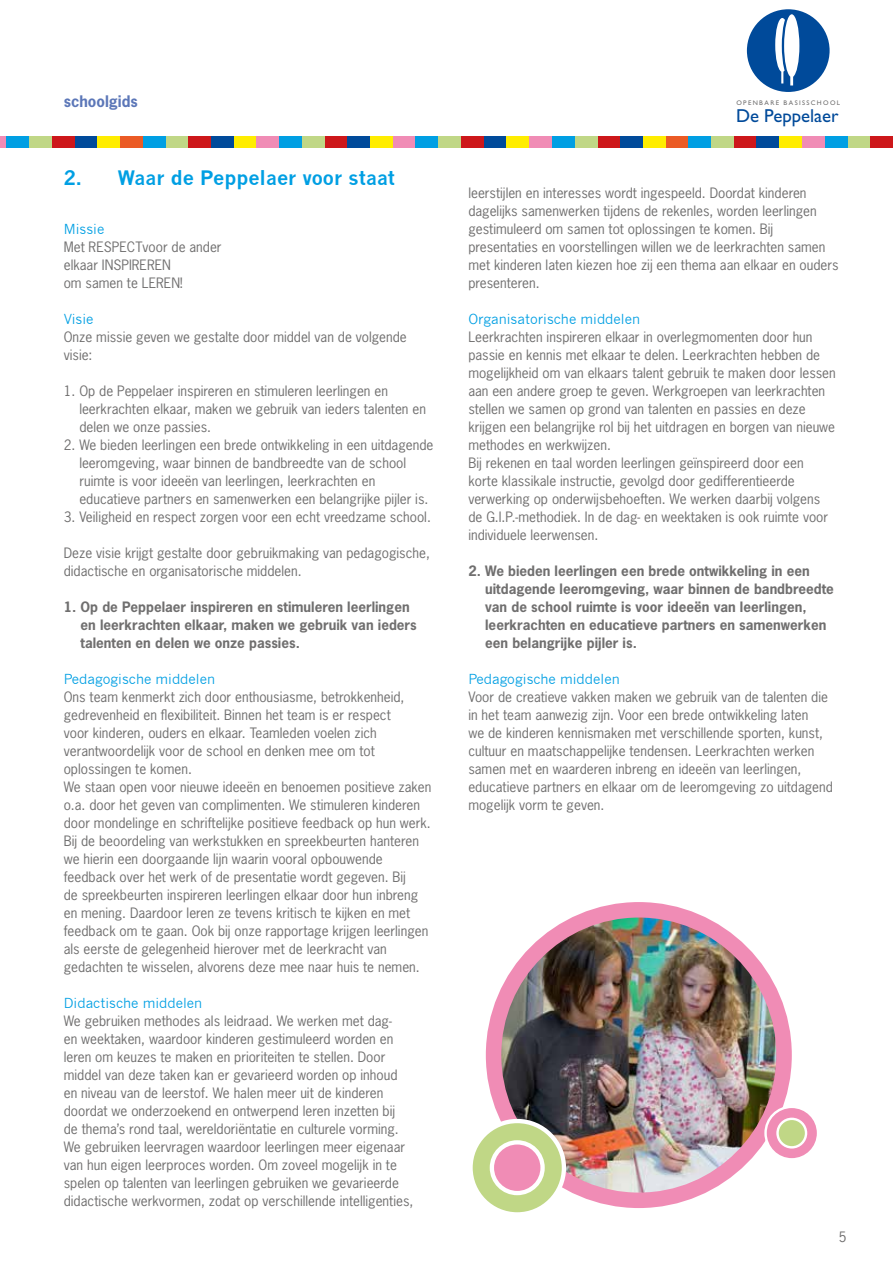
<style>
.page{position:relative;width:893px;height:1263px;background:#fff}
.page>*{position:absolute;margin:0;border:0;box-sizing:border-box;transform-origin:0 0}
.t1{font:700 19.5px "News Gothic";color:#009fe3}
.t2{font:18.75px "Gill Sans Std";color:#004a9a}
.t3{font:700 15px "News Gothic Std";color:#5c77b8}
.t4{font:13.5px/18px "News Gothic Std";color:#706f6f}
.t5{font:700 13.5px/18px "News Gothic Std";color:#706f6f}
.t6{font:13.5px "News Gothic";color:#009fe3}
.t7{font:6.75px "Gill Sans Std";letter-spacing:.2em;color:#706f6f}
</style>
<div class="page">
<div style="left:747px;top:9px;width:83px;height:83px;background:#004a9a;border-radius:50%"></div>
<svg style="left:775px;top:14px;width:24px;height:71px"></svg>
<img style="left:494px;top:916px;width:290px;height:284px">
<div style="left:486px;top:902px;width:306px;height:306px;border:15px solid #f08cb5;border-radius:50%"></div>
<div style="left:471px;top:1121px;width:93px;height:93px;background:#c0d786;border-radius:50%"></div>
<div style="left:468px;top:1119px;width:98px;height:97px;border:4px solid #fff;border-radius:50%"></div>
<div style="left:492px;top:1142px;width:51px;height:51px;background:#f08cb5;border-radius:50%"></div>
<div style="left:490px;top:1140px;width:55px;height:55px;border:4px solid #fff;border-radius:50%"></div>
<svg style="left:766px;top:1107px;width:52px;height:52px"></svg>
<div style="left:764px;top:1106px;width:55px;height:54px;border:2px solid #fff;border-radius:50%"></div>
<div style="left:777px;top:1119px;width:29px;height:28px;background:#c0d786;border-radius:50%"></div>
<div style="left:776px;top:1118px;width:31px;height:30px;border:2px solid #fff;border-radius:50%"></div>
<div style="left:75px;top:136px;width:22px;height:11px;background:#004a9a"></div>
<div style="left:97px;top:136px;width:23px;height:11px;background:#ffed00"></div>
<div style="left:120px;top:136px;width:23px;height:11px;background:#eb5b25"></div>
<div style="left:188px;top:136px;width:23px;height:11px;background:#cd171a"></div>
<div style="left:166px;top:136px;width:22px;height:11px;background:#c0d786"></div>
<div style="left:143px;top:136px;width:23px;height:11px;background:#009fe3"></div>
<div style="left:211px;top:136px;width:23px;height:11px;background:#004a9a"></div>
<div style="left:234px;top:136px;width:22px;height:11px;background:#ffed00"></div>
<div style="left:256px;top:136px;width:23px;height:11px;background:#f08cb5"></div>
<div style="left:325px;top:136px;width:22px;height:11px;background:#cd171a"></div>
<div style="left:302px;top:136px;width:23px;height:11px;background:#c0d786"></div>
<div style="left:279px;top:136px;width:23px;height:11px;background:#009fe3"></div>
<div style="left:0;top:136px;width:6px;height:11px;background:#f08cb5"></div>
<div style="left:52px;top:136px;width:23px;height:11px;background:#cd171a"></div>
<div style="left:29px;top:136px;width:23px;height:11px;background:#c0d786"></div>
<div style="left:6px;top:136px;width:23px;height:11px;background:#009fe3"></div>
<div style="left:620px;top:136px;width:23px;height:11px;background:#004a9a"></div>
<div style="left:643px;top:136px;width:23px;height:11px;background:#ffed00"></div>
<div style="left:666px;top:136px;width:22px;height:11px;background:#eb5b25"></div>
<div style="left:734px;top:136px;width:23px;height:11px;background:#cd171a"></div>
<div style="left:711px;top:136px;width:23px;height:11px;background:#c0d786"></div>
<div style="left:688px;top:136px;width:23px;height:11px;background:#009fe3"></div>
<div style="left:757px;top:136px;width:22px;height:11px;background:#004a9a"></div>
<div style="left:779px;top:136px;width:23px;height:11px;background:#ffed00"></div>
<div style="left:802px;top:136px;width:23px;height:11px;background:#f08cb5"></div>
<div style="left:870px;top:136px;width:23px;height:11px;background:#cd171a"></div>
<div style="left:847px;top:136px;width:23px;height:11px;background:#c0d786"></div>
<div style="left:825px;top:136px;width:22px;height:11px;background:#009fe3"></div>
<div style="left:347px;top:136px;width:23px;height:11px;background:#004a9a"></div>
<div style="left:370px;top:136px;width:23px;height:11px;background:#ffed00"></div>
<div style="left:393px;top:136px;width:23px;height:11px;background:#f08cb5"></div>
<div style="left:461px;top:136px;width:23px;height:11px;background:#cd171a"></div>
<div style="left:438px;top:136px;width:23px;height:11px;background:#c0d786"></div>
<div style="left:416px;top:136px;width:22px;height:11px;background:#009fe3"></div>
<div style="left:484px;top:136px;width:22px;height:11px;background:#004a9a"></div>
<div style="left:506px;top:136px;width:23px;height:11px;background:#ffed00"></div>
<div style="left:529px;top:136px;width:23px;height:11px;background:#f08cb5"></div>
<div style="left:597px;top:136px;width:23px;height:11px;background:#cd171a"></div>
<div style="left:575px;top:136px;width:22px;height:11px;background:#c0d786"></div>
<div style="left:552px;top:136px;width:23px;height:11px;background:#009fe3"></div>
<p class="t3" style="left:64px;top:92px;width:76px">schoolgids</p>
<p class="t7" style="left:736px;top:99px;width:105px">OPENBARE BASISSCHOOL</p>
<h2 class="t2" style="left:736px;top:105px;width:104px">De Peppelaer</h2>
<h1 class="t1" style="left:64px;top:166px;width:333px">2. Waar de Peppelaer voor staat</h1>
<p class="t6" style="left:64px;top:221px;width:42px">Missie</p>
<p class="t4" style="left:64px;top:238px;width:159px">Met RESPECTvoor de ander elkaar INSPIREREN<br>om samen te LEREN!</p>
<p class="t6" style="left:64px;top:311px;width:31px">Visie</p>
<p class="t4" style="left:64px;top:328px;width:345px">Onze missie geven we gestalte door middel van de volgende visie:</p>
<p class="t4" style="left:79px;top:382px;width:348px;text-indent:-16px">1. Op de Peppelaer inspireren en stimuleren leerlingen en leerkrachten elkaar, maken we gebruik van ieders talenten en delen we onze passies.</p>
<p class="t4" style="left:79px;top:436px;width:356px;text-indent:-16px">2. We bieden leerlingen een brede ontwikkeling in een uitdagende leeromgeving, waar binnen de bandbreedte van de school ruimte is voor ideeën van leerlingen, leerkrachten en educatieve partners en samenwerken een belangrijke pijler is.</p>
<p class="t4" style="left:64px;top:508px;width:369px">3. Veiligheid en respect zorgen voor een echt vreedzame school.</p>
<p class="t4" style="left:64px;top:544px;width:368px">Deze visie krijgt gestalte door gebruikmaking van pedagogische, didactische en organisatorische middelen.</p>
<p class="t5" style="left:81px;top:598px;width:338px;text-indent:-17px">1. Op de Peppelaer inspireren en stimuleren leerlingen en leerkrachten elkaar, maken we gebruik van ieders talenten en delen we onze passies.</p>
<p class="t6" style="left:64px;top:671px;width:153px">Pedagogische middelen</p>
<p class="t4" style="left:64px;top:688px;width:369px">Ons team kenmerkt zich door enthousiasme, betrokkenheid, gedrevenheid en flexibiliteit. Binnen het team is er respect<br>voor kinderen, ouders en elkaar. Teamleden voelen zich verantwoordelijk voor de school en denken mee om tot oplossingen te komen.<br>We staan open voor nieuwe ideeën en benoemen positieve zaken o.a. door het geven van complimenten. We stimuleren kinderen door mondelinge en schriftelijke positieve feedback op hun werk.<br>Bij de beoordeling van werkstukken en spreekbeurten hanteren we hierin een doorgaande lijn waarin vooral opbouwende feedback over het werk of de presentatie wordt gegeven. Bij<br>de spreekbeurten inspireren leerlingen elkaar door hun inbreng en mening. Daardoor leren ze tevens kritisch te kijken en met feedback om te gaan. Ook bij onze rapportage krijgen leerlingen als eerste de gelegenheid hierover met de leerkracht van gedachten te wisselen, alvorens deze mee naar huis te nemen.</p>
<p class="t6" style="left:64px;top:995px;width:140px">Didactische middelen</p>
<p class="t4" style="left:64px;top:1012px;width:351px">We gebruiken methodes als leidraad. We werken met dag-<br>en weektaken, waardoor kinderen gestimuleerd worden en leren om keuzes te maken en prioriteiten te stellen. Door middel van deze taken kan er gevarieerd worden op inhoud en niveau van de leerstof. We halen meer uit de kinderen doordat we onderzoekend en ontwerpend leren inzetten bij<br>de thema’s rond taal, wereldoriëntatie en culturele vorming.<br>We gebruiken leervragen waardoor leerlingen meer eigenaar van hun eigen leerproces worden. Om zoveel mogelijk in te spelen op talenten van leerlingen gebruiken we gevarieerde didactische werkvormen, zodat op verschillende intelligenties,</p>
<p class="t4" style="left:468px;top:184px;width:372px">leerstijlen en interesses wordt ingespeeld. Doordat kinderen dagelijks samenwerken tijdens de rekenles, worden leerlingen gestimuleerd om samen tot oplossingen te komen. Bij presentaties en voorstellingen willen we de leerkrachten samen met kinderen laten kiezen hoe zij een thema aan elkaar en ouders presenteren.</p>
<p class="t6" style="left:468px;top:311px;width:173px">Organisatorische middelen</p>
<p class="t4" style="left:468px;top:328px;width:369px">Leerkrachten inspireren elkaar in overlegmomenten door hun passie en kennis met elkaar te delen. Leerkrachten hebben de mogelijkheid om van elkaars talent gebruik te maken door lessen aan een andere groep te geven. Werkgroepen van leerkrachten stellen we samen op grond van talenten en passies en deze krijgen een belangrijke rol bij het uitdragen en borgen van nieuwe methodes en werkwijzen.<br>Bij rekenen en taal worden leerlingen geïnspireerd door een korte klassikale instructie, gevolgd door gedifferentieerde verwerking op onderwijsbehoeften. We werken daarbij volgens de G.I.P.-methodiek. In de dag- en weektaken is ook ruimte voor individuele leerwensen.</p>
<p class="t5" style="left:485px;top:561px;width:350px;text-indent:-17px">2. We bieden leerlingen een brede ontwikkeling in een uitdagende leeromgeving, waar binnen de bandbreedte van de school ruimte is voor ideeën van leerlingen, leerkrachten en educatieve partners en samenwerken een belangrijke pijler is.</p>
<p class="t6" style="left:468px;top:671px;width:153px">Pedagogische middelen</p>
<p class="t4" style="left:468px;top:688px;width:366px">Voor de creatieve vakken maken we gebruik van de talenten die in het team aanwezig zijn. Voor een brede ontwikkeling laten<br>we de kinderen kennismaken met verschillende sporten, kunst, cultuur en maatschappelijke tendensen. Leerkrachten werken samen met en waarderen inbreng en ideeën van leerlingen, educatieve partners en elkaar om de leeromgeving zo uitdagend mogelijk vorm te geven.</p>
<p class="t4" style="left:839px;top:1228px;width:9px">5</p>
</div>
